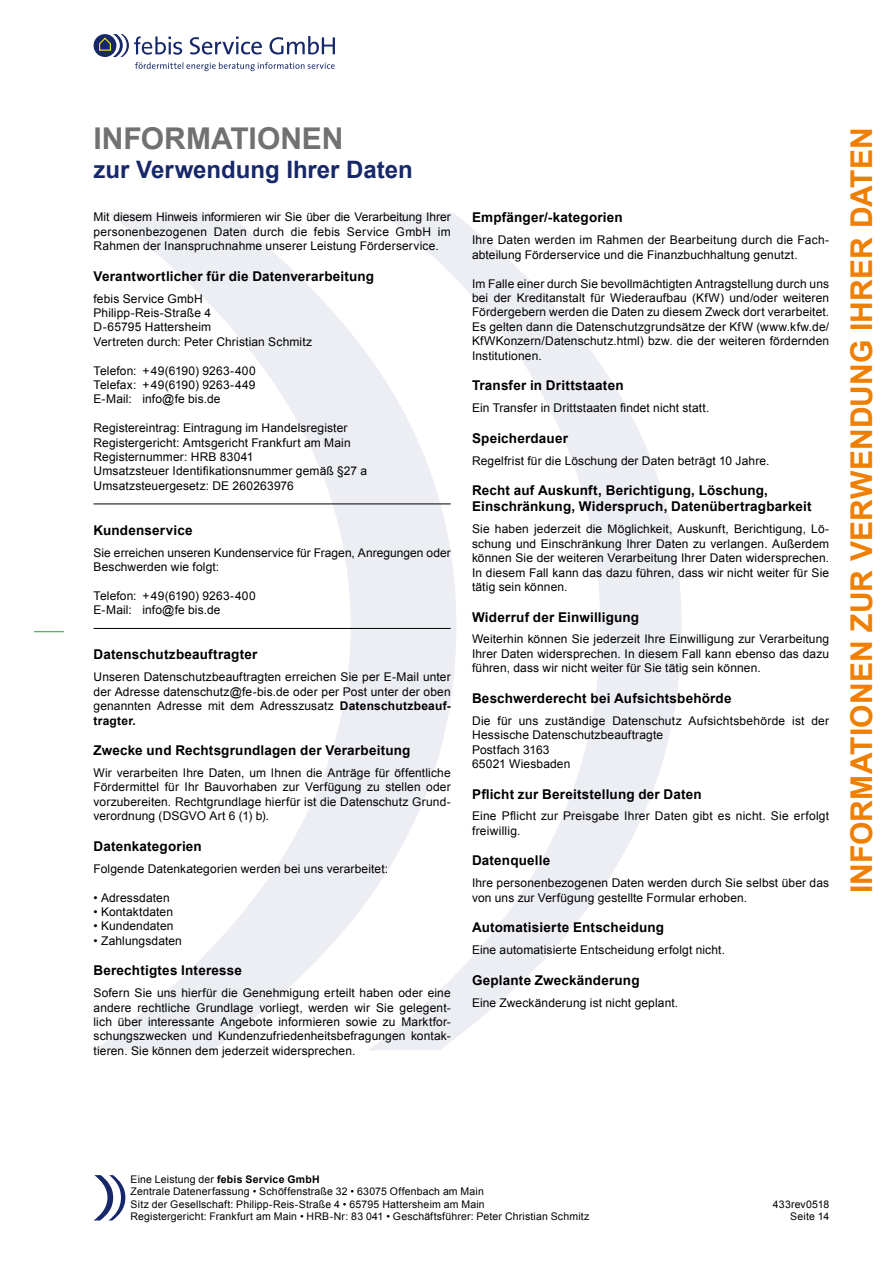
<style>
.page{position:relative;width:893px;height:1263px;background:#fff}
.page>*{position:absolute;margin:0;border:0;box-sizing:border-box;transform-origin:0 0}
.t1{font:700 30px "Arial";letter-spacing:.005em;color:#ee7f00}
.Fliesstext{font:700 30px "Arial";color:#707172}
.Fliesstext-2{font:700 24px "Arial";color:#16286a}
.Fliesstext-3{font:700 13.5px/16.2px "Arial";letter-spacing:.015em;color:#000}
.Fliesstext-4{font:12px/14.4px "Arial";letter-spacing:.01em;color:#000;text-align:justify}
.t2{font:10.5px/12.6px "Arial";letter-spacing:.015em;color:#000;text-align:right}
.s1{font-weight:700}
</style>
<div class="page">
<div style="left:94px;top:34px;width:22px;height:23px;background:#16286a;border-radius:50%"></div>
<svg style="left:98px;top:34px;width:237px;height:37px"></svg>
<svg style="left:94px;top:1175px;width:31px;height:45px"></svg>
<svg style="left:94px;top:213px;width:274px;height:837px"></svg>
<svg style="left:368px;top:213px;width:314px;height:837px"></svg>
<hr style="left:94px;top:503px;width:357px;height:1px;background:#000">
<hr style="left:94px;top:628px;width:357px;height:1px;background:#000">
<hr style="left:34px;top:631px;width:30px;height:1px;background:#1fa12e">
<p class="Fliesstext" style="left:94px;top:119px;width:251px">INFORMATIONEN</p>
<p class="Fliesstext-2" style="left:94px;top:154px;width:321px">zur Verwendung Ihrer Daten</p>
<p class="Fliesstext-4" style="left:94px;top:210px;width:359px">Mit diesem Hinweis informieren wir Sie über die Verarbeitung Ihrer personenbezogenen Daten durch die febis Service GmbH im Rahmen der Inanspruchnahme unserer Leistung Förderservice.</p>
<p class="Fliesstext-3" style="left:94px;top:268px;width:282px">Verantwortlicher für die Datenverarbeitung</p>
<p class="Fliesstext-4" style="left:94px;top:291px;width:111px">febis Service GmbH</p>
<p class="Fliesstext-4" style="left:94px;top:306px;width:119px">Philipp-Reis-Straße 4</p>
<p class="Fliesstext-4" style="left:94px;top:320px;width:119px">D-65795 Hattersheim</p>
<p class="Fliesstext-4" style="left:94px;top:335px;width:220px">Vertreten durch: Peter Christian Schmitz</p>
<p class="Fliesstext-4" style="left:94px;top:363px;width:164px">Telefon: +49(6190) 9263-400</p>
<p class="Fliesstext-4" style="left:94px;top:378px;width:164px">Telefax: +49(6190) 9263-449</p>
<p class="Fliesstext-4" style="left:94px;top:392px;width:129px">E-Mail: info@fe bis.de</p>
<p class="Fliesstext-4" style="left:94px;top:421px;width:255px">Registereintrag: Eintragung im Handelsregister</p>
<p class="Fliesstext-4" style="left:94px;top:435px;width:259px">Registergericht: Amtsgericht Frankfurt am Main</p>
<p class="Fliesstext-4" style="left:94px;top:450px;width:162px">Registernummer: HRB 83041</p>
<p class="Fliesstext-4" style="left:94px;top:464px;width:275px">Umsatzsteuer Identifikationsnummer gemäß §27 a</p>
<p class="Fliesstext-4" style="left:94px;top:479px;width:202px">Umsatzsteuergesetz: DE 260263976</p>
<p class="Fliesstext-3" style="left:94px;top:522px;width:101px">Kundenservice</p>
<p class="Fliesstext-4" style="left:94px;top:545px;width:359px">Sie erreichen unseren Kundenservice für Fragen, Anregungen oder<br>Beschwerden wie folgt:</p>
<p class="Fliesstext-4" style="left:94px;top:589px;width:164px">Telefon: +49(6190) 9263-400</p>
<p class="Fliesstext-4" style="left:94px;top:603px;width:129px">E-Mail: info@fe bis.de</p>
<p class="Fliesstext-3" style="left:94px;top:647px;width:165px">Datenschutzbeauftragter</p>
<p class="Fliesstext-4" style="left:94px;top:670px;width:359px">Unseren Datenschutzbeauftragten erreichen Sie per E-Mail unter der Adresse datenschutz@fe-bis.de oder per Post unter der oben genannten Adresse mit dem Adresszusatz <span class="s1">Datenschutzbeauf&shy;tragter.</span></p>
<p class="Fliesstext-3" style="left:94px;top:743px;width:318px">Zwecke und Rechtsgrundlagen der Verarbeitung</p>
<p class="Fliesstext-4" style="left:94px;top:766px;width:359px">Wir verarbeiten Ihre Daten, um Ihnen die Anträge für öffentliche Fördermittel für Ihr Bauvorhaben zur Verfügung zu stellen oder vorzubereiten. Rechtgrundlage hierfür ist die Datenschutz Grund&shy;verordnung (DSGVO Art 6 (1) b).</p>
<p class="Fliesstext-3" style="left:94px;top:838px;width:110px">Datenkategorien</p>
<p class="Fliesstext-4" style="left:94px;top:861px;width:296px">Folgende Datenkategorien werden bei uns verarbeitet:</p>
<p class="Fliesstext-4" style="left:94px;top:890px;width:78px">• Adressdaten</p>
<p class="Fliesstext-4" style="left:94px;top:905px;width:81px">• Kontaktdaten</p>
<p class="Fliesstext-4" style="left:94px;top:919px;width:81px">• Kundendaten</p>
<p class="Fliesstext-4" style="left:94px;top:933px;width:90px">• Zahlungsdaten</p>
<p class="Fliesstext-3" style="left:94px;top:963px;width:150px">Berechtigtes Interesse</p>
<p class="Fliesstext-4" style="left:94px;top:986px;width:359px">Sofern Sie uns hierfür die Genehmigung erteilt haben oder eine andere rechtliche Grundlage vorliegt, werden wir Sie gelegent&shy;lich über interessante Angebote informieren sowie zu Marktfor&shy;schungszwecken und Kundenzufriedenheitsbefragungen kontak&shy;tieren. Sie können dem jederzeit widersprechen.</p>
<p class="Fliesstext-3" style="left:472px;top:210px;width:152px">Empfänger/-kategorien</p>
<p class="Fliesstext-4" style="left:472px;top:233px;width:358px">Ihre Daten werden im Rahmen der Bearbeitung durch die Fach&shy;abteilung Förderservice und die Finanzbuchhaltung genutzt.</p>
<p class="Fliesstext-4" style="left:472px;top:276px;width:359px">Im Falle einer durch Sie bevollmächtigten Antragstellung durch uns bei der Kreditanstalt für Wiederaufbau (KfW) und/oder weiteren Fördergebern werden die Daten zu diesem Zweck dort verarbeitet.<br>Es gelten dann die Datenschutzgrundsätze der KfW (www.kfw.de/ KfWKonzern/Datenschutz.html) bzw. die der weiteren fördernden Institutionen.</p>
<p class="Fliesstext-3" style="left:472px;top:378px;width:153px">Transfer in Drittstaaten</p>
<p class="Fliesstext-4" style="left:472px;top:401px;width:239px">Ein Transfer in Drittstaaten findet nicht statt.</p>
<p class="Fliesstext-3" style="left:472px;top:430px;width:97px">Speicherdauer</p>
<p class="Fliesstext-4" style="left:472px;top:453px;width:299px">Regelfrist für die Löschung der Daten beträgt 10 Jahre.</p>
<p class="Fliesstext-3" style="left:472px;top:483px;width:341px">Recht auf Auskunft, Berichtigung, Löschung,<br>Einschränkung, Widerspruch, Datenübertragbarkeit</p>
<p class="Fliesstext-4" style="left:472px;top:522px;width:359px">Sie haben jederzeit die Möglichkeit, Auskunft, Berichtigung, Lö&shy;schung und Einschränkung Ihrer Daten zu verlangen. Außerdem können Sie der weiteren Verarbeitung Ihrer Daten widersprechen.<br>In diesem Fall kann das dazu führen, dass wir nicht weiter für Sie tätig sein können.</p>
<p class="Fliesstext-3" style="left:472px;top:609px;width:169px">Widerruf der Einwilligung</p>
<p class="Fliesstext-4" style="left:472px;top:632px;width:359px">Weiterhin können Sie jederzeit Ihre Einwilligung zur Verarbeitung Ihrer Daten widersprechen. In diesem Fall kann ebenso das dazu führen, dass wir nicht weiter für Sie tätig sein können.</p>
<p class="Fliesstext-3" style="left:472px;top:690px;width:261px">Beschwerderecht bei Aufsichtsbehörde</p>
<p class="Fliesstext-4" style="left:472px;top:713px;width:359px">Die für uns zuständige Datenschutz Aufsichtsbehörde ist der<br>Hessische Datenschutzbeauftragte</p>
<p class="Fliesstext-4" style="left:472px;top:742px;width:79px">Postfach 3163</p>
<p class="Fliesstext-4" style="left:472px;top:757px;width:100px">65021 Wiesbaden</p>
<p class="Fliesstext-3" style="left:472px;top:786px;width:231px">Pflicht zur Bereitstellung der Daten</p>
<p class="Fliesstext-4" style="left:472px;top:809px;width:359px">Eine Pflicht zur Preisgabe Ihrer Daten gibt es nicht. Sie erfolgt freiwillig.</p>
<p class="Fliesstext-3" style="left:472px;top:853px;width:80px">Datenquelle</p>
<p class="Fliesstext-4" style="left:472px;top:876px;width:359px">Ihre personenbezogenen Daten werden durch Sie selbst über das von uns zur Verfügung gestellte Formular erhoben.</p>
<p class="Fliesstext-3" style="left:472px;top:920px;width:194px">Automatisierte Entscheidung</p>
<p class="Fliesstext-4" style="left:472px;top:943px;width:255px">Eine automatisierte Entscheidung erfolgt nicht.</p>
<p class="Fliesstext-3" style="left:472px;top:972px;width:169px">Geplante Zweckänderung</p>
<p class="Fliesstext-4" style="left:472px;top:995px;width:208px">Eine Zweckänderung ist nicht geplant.</p>
<p class="t1" style="left:841px;top:893px;width:767px;rotate:-90deg">INFORMATIONEN ZUR VERWENDUNG IHRER DATEN</p>
<p class="t2" style="left:131px;top:1173px;width:460px;text-align:left">Eine Leistung der <span class="s1">febis Service GmbH<br></span>Zentrale Datenerfassung • Schöffenstraße 32 • 63075 Offenbach am Main<br>Sitz der Gesellschaft: Philipp-Reis-Straße 4 • 65795 Hattersheim am Main<br>Registergericht: Frankfurt am Main • HRB-Nr: 83 041 • Geschäftsführer: Peter Christian Schmitz</p>
<p class="t2" style="left:773px;top:1198px;width:58px">433rev0518<br>Seite 14</p>
</div>
